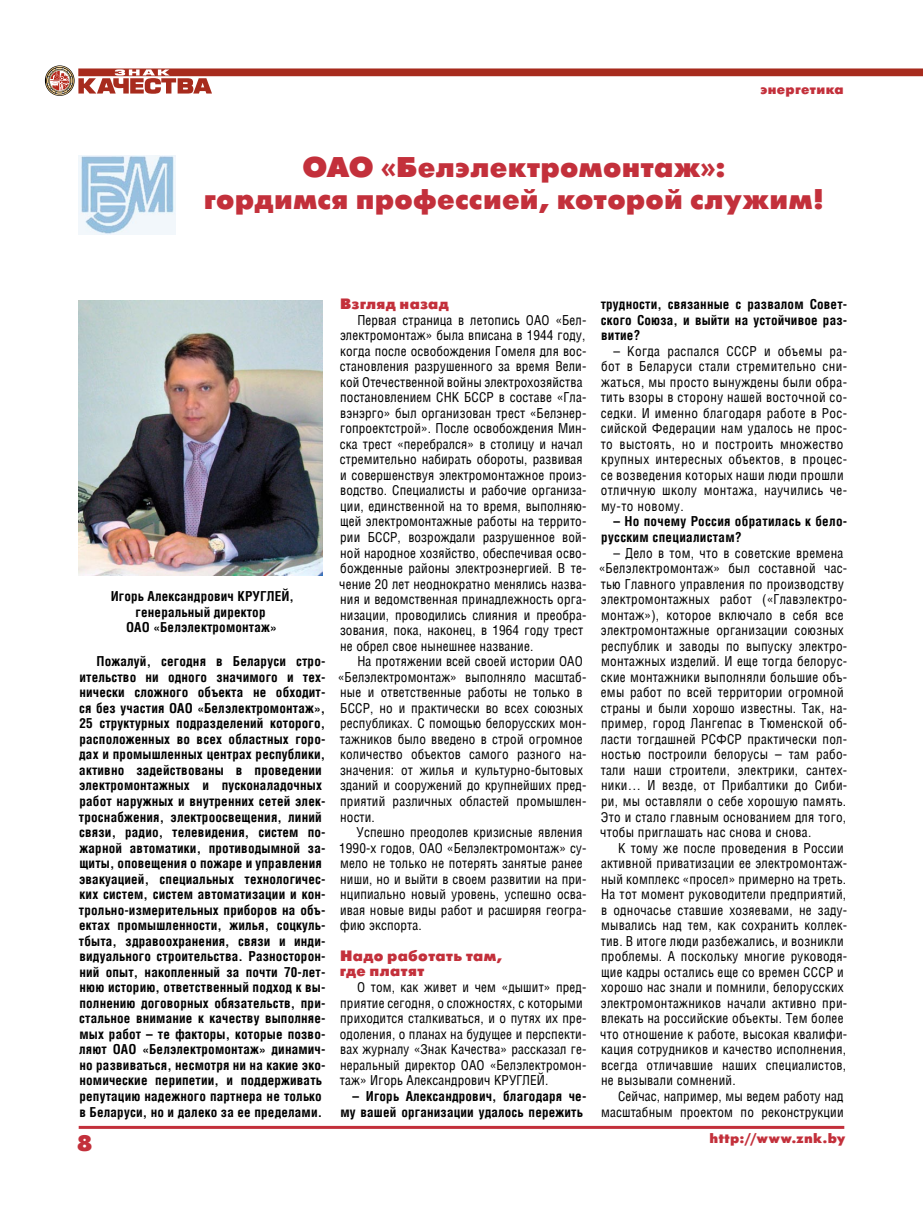
<style>
.page{position:relative;width:923px;height:1221px;background:#fff}
.page>*{position:absolute;margin:0;border:0;box-sizing:border-box;transform-origin:0 0}
.head{font:28.5px/31.5px "Futuris XC";letter-spacing:.01em;color:#c3303b;text-align:center}
.t1{font:22.5px "Futuris XC";color:#c3303b}
.subhead{font:15px/15px "Futuris XC";letter-spacing:.02em;color:#c3303b}
.рубрик_lesser{font:13.5px "Futuris XC";letter-spacing:.03em;color:#c3303b}
.рубрика{font:13.5px "Futuris XC";letter-spacing:.025em;color:#c3303b}
.body{font:13.2px/15.5px "AG Letterica Condensed";letter-spacing:.01em;color:#000}
.body-2{font:700 13.2px/15.5px "AG Letterica Condensed";letter-spacing:.01em;color:#000}
.body-3{font:13.2px/15.5px "AG Letterica Condensed";letter-spacing:.03em;color:#000}
.underpicture{font:700 13.2px/15.5px "AG Letterica Condensed";letter-spacing:.01em;color:#000;text-align:center}
</style>
<div class="page">
<hr style="left:79px;top:1125px;width:765px;height:3px;background:#c3303b">
<svg style="left:44px;top:65px;width:879px;height:31px"></svg>
<img style="left:79px;top:155px;width:96px;height:79px">
<img style="left:78px;top:300px;width:244px;height:275px">
<p class="рубрика" style="left:760px;top:82px;width:85px">энергетика</p>
<p class="head" style="left:204px;top:152px;width:622px">ОАО «Белэлектромонтаж»:<br>гордимся профессией, которой служим!</p>
<p class="underpicture" style="left:111px;top:588px;width:185px">Игорь Александрович КРУГЛЕЙ, генеральный директор<br>ОАО «Белэлектромонтаж»</p>
<p class="body-2" style="left:79px;top:653px;width:248px;text-indent:18px">Пожалуй, сегодня в Беларуси стро&shy;ительство ни одного значимого и тех&shy;нически сложного объекта не обходит&shy;ся без участия ОАО «Белэлектромонтаж», 25 структурных подразделений которого, расположенных во всех областных горо&shy;дах и промышленных центрах республики, активно задействованы в проведении электромонтажных и пусконаладочных работ наружных и внутренних сетей элек&shy;троснабжения, электроосвещения, линий связи, радио, телевидения, систем по&shy;жарной автоматики, противодымной за&shy;щиты, оповещения о пожаре и управления эвакуацией, специальных технологичес&shy;ких систем, систем автоматизации и кон&shy;трольно-измерительных приборов на объ&shy;ектах промышленности, жилья, соцкуль&shy;тбыта, здравоохранения, связи и инди&shy;видуального строительства. Разносторон&shy;ний опыт, накопленный за почти 70-лет&shy;нюю историю, ответственный подход к вы&shy;полнению договорных обязательств, при&shy;стальное внимание к качеству выполняе&shy;мых работ – те факторы, которые позво&shy;ляют ОАО «Белэлектромонтаж» динамич&shy;но развиваться, несмотря ни на какие эко&shy;номические перипетии, и поддерживать репутацию надежного партнера не только в Беларуси, но и далеко за ее пределами.</p>
<p class="subhead" style="left:340px;top:296px;width:110px">Взгляд назад</p>
<p class="body" style="left:339px;top:312px;width:249px;text-indent:18px">Первая страница в летопись ОАО «Бел&shy;электромонтаж» была вписана в 1944 году, когда после освобождения Гомеля для вос&shy;становления разрушенного за время Вели&shy;кой Отечественной войны электрохозяйства постановлением СНК БССР в составе «Гла&shy;вэнэрго» был организован трест «Белэнер&shy;гопроектстрой». После освобождения Мин&shy;ска трест «перебрался» в столицу и начал стремительно набирать обороты, развивая и совершенствуя электромонтажное произ&shy;водство. Специалисты и рабочие организа&shy;ции, единственной на то время, выполняю&shy;щей электромонтажные работы на террито&shy;рии БССР, возрождали разрушенное вой&shy;ной народное хозяйство, обеспечивая осво&shy;божденные районы электроэнергией. В те&shy;чение 20 лет неоднократно менялись назва&shy;ния и ведомственная принадлежность орга&shy;низации, проводились слияния и преобра&shy;зования, пока, наконец, в 1964 году трест не обрел свое нынешнее название.</p>
<p class="body" style="left:338px;top:653px;width:250px;text-indent:19px">На протяжении всей своей истории ОАО «Белэлектромонтаж» выполняло масштаб&shy;ные и ответственные работы не только в БССР, но и практически во всех союзных республиках. С помощью белорусских мон&shy;тажников было введено в строй огромное количество объектов самого разного на&shy;значения: от жилья и культурно-бытовых зданий и сооружений до крупнейших пред&shy;приятий различных областей промышлен&shy;ности.</p>
<p class="body" style="left:339px;top:824px;width:249px;text-indent:17px">Успешно преодолев кризисные явления 1990-х годов, ОАО «Белэлектромонтаж» су&shy;мело не только не потерять занятые ранее ниши, но и выйти в своем развитии на при&shy;нципиально новый уровень, успешно осва&shy;ивая новые виды работ и расширяя геогра&shy;фию экспорта.</p>
<p class="subhead" style="left:340px;top:948px;width:164px">Надо работать там, где платят</p>
<p class="body" style="left:340px;top:979px;width:248px;text-indent:17px">О том, как живет и чем «дышит» пред&shy;приятие сегодня, о сложностях, с которыми приходится сталкиваться, и о путях их пре&shy;одоления, о планах на будущее и перспекти&shy;вах журналу «Знак Качества» рассказал ге&shy;неральный директор ОАО «Белэлектромон&shy;таж» Игорь Александрович КРУГЛЕЙ.</p>
<p class="body-2" style="left:340px;top:1088px;width:247px;text-align:right">– Игорь Александрович, благодаря че&shy;му вашей организации удалось пережить</p>
<p class="body-2" style="left:601px;top:296px;width:248px;text-align:justify">трудности, связанные с развалом Совет&shy;ского Союза, и выйти на устойчивое раз&shy;витие?</p>
<p class="body-3" style="left:601px;top:343px;width:248px;text-indent:13px">– Когда распался СССР и объемы ра&shy;бот в Беларуси стали стремительно сни&shy;жаться, мы просто вынуждены были обра&shy;тить взоры в сторону нашей восточной со&shy;седки. И именно благодаря работе в Рос&shy;сийской Федерации нам удалось не прос&shy;то выстоять, но и построить множество крупных интересных объектов, в процес&shy;се возведения которых наши люди прошли отличную школу монтажа, научились че&shy;му-то новому.</p>
<p class="body-2" style="left:601px;top:513px;width:247px;text-indent:12px">– Но почему Россия обратилась к бело&shy;русским специалистам?</p>
<p class="body" style="left:599px;top:545px;width:250px;text-indent:15px">– Дело в том, что в советские времена «Белэлектромонтаж» был составной час&shy;тью Главного управления по производству электромонтажных работ («Главэлектро&shy;монтаж»), которое включало в себя все электромонтажные организации союзных республик и заводы по выпуску электро&shy;монтажных изделий. И еще тогда белорус&shy;ские монтажники выполняли большие объ&shy;емы работ по всей территории огромной страны и были хорошо известны. Так, на&shy;пример, город Лангепас в Тюменской об&shy;ласти тогдашней РСФСР практически пол&shy;ностью построили белорусы – там рабо&shy;тали наши строители, электрики, сантех&shy;ники… И везде, от Прибалтики до Сиби&shy;ри, мы оставляли о себе хорошую память.<br>Это и стало главным основанием для того, чтобы приглашать нас снова и снова.</p>
<p class="body" style="left:600px;top:839px;width:249px;text-indent:18px">К тому же после проведения в России активной приватизации ее электромонтаж&shy;ный комплекс «просел» примерно на треть.<br>На тот момент руководители предприятий, в одночасье ставшие хозяевами, не заду&shy;мывались над тем, как сохранить коллек&shy;тив. В итоге люди разбежались, и возникли проблемы. А поскольку многие руководя&shy;щие кадры остались еще со времен СССР и хорошо нас знали и помнили, белорусских электромонтажников начали активно при&shy;влекать на российские объекты. Тем более что отношение к работе, высокая квалифи&shy;кация сотрудников и качество исполнения, всегда отличавшие наших специалистов, не вызывали сомнений.</p>
<p class="body" style="left:601px;top:1088px;width:244px;text-align:right">Сейчас, например, мы ведем работу над масштабным проектом по реконструкции</p>
<p class="t1" style="left:77px;top:1131px;width:17px">8</p>
<p class="рубрик_lesser" style="left:709px;top:1130px;width:137px">http://www.znk.by</p>
</div>
